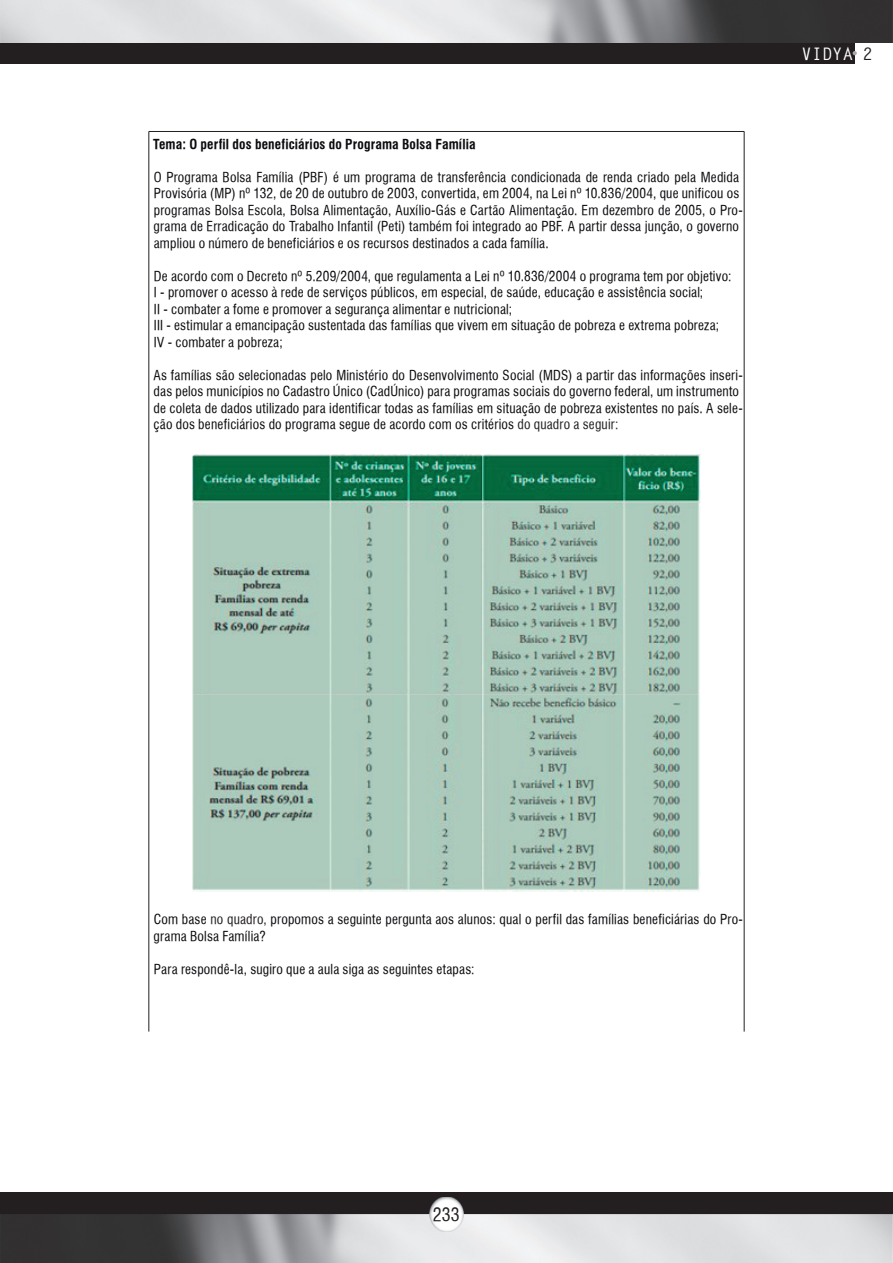
<style>
.page{position:relative;width:893px;height:1263px;background:#fff}
.page>*{position:absolute;margin:0;border:0;box-sizing:border-box;transform-origin:0 0}
.t1{font:18px "Halvett Condensed";color:#231f20}
.t2{font:700 17.25px "Letter Gothic Std";color:#fff}
.t3{font:13.5px/16.5px "Halvett Condensed";letter-spacing:.015em;color:#0b090d}
.t4{font:700 condensed 13.5px "Halvett";letter-spacing:.01em;color:#0b090d}
.s1{color:#231f20}
</style>
<div class="page">
<div style="left:0;top:0;width:855px;height:64px;background:#231f20"></div>
<img style="left:0;top:0;width:893px;height:43px">
<svg style="left:853px;top:51px;width:4px;height:4px"></svg>
<div style="left:0;top:1193px;width:893px;height:70px;background:#231f20"></div>
<img style="left:0;top:1214px;width:893px;height:49px">
<img style="left:429px;top:1197px;width:34px;height:34px">
<hr style="left:149px;top:131px;width:595px;height:1px;background:#231f20">
<hr style="left:149px;top:132px;width:1px;height:899px;background:#231f20">
<hr style="left:744px;top:132px;width:1px;height:899px;background:#231f20">
<img style="left:193px;top:455px;width:507px;height:436px">
<p class="t4" style="left:153px;top:136px;width:324px">Tema: O perfil dos beneficiários do Programa Bolsa Família</p>
<p class="t3" style="left:154px;top:169px;width:591px">O Programa Bolsa Família (PBF) é um programa de transferência condicionada de renda criado pela Medida Provisória (MP) nº 132, de 20 de outubro de 2003, convertida, em 2004, na Lei nº 10.836/2004, que unificou os programas Bolsa Escola, Bolsa Alimentação, Auxílio-Gás e Cartão Alimentação. Em dezembro de 2005, o Pro&shy;grama de Erradicação do Trabalho Infantil (Peti) também foi integrado ao PBF. A partir dessa junção, o governo ampliou o número de beneficiários e os recursos destinados a cada família.</p>
<p class="t3" style="left:154px;top:268px;width:579px">De acordo com o Decreto nº 5.209/2004, que regulamenta a Lei nº 10.836/2004 o programa tem por objetivo:<br>I - promover o acesso à rede de serviços públicos, em especial, de saúde, educação e assistência social;<br>II - combater a fome e promover a segurança alimentar e nutricional;<br>III - estimular a emancipação sustentada das famílias que vivem em situação de pobreza e extrema pobreza; IV - combater a pobreza;</p>
<p class="t3" style="left:153px;top:367px;width:591px">As famílias são selecionadas pelo Ministério do Desenvolvimento Social (MDS) a partir das informações inseri&shy;das pelos municípios no Cadastro Único (CadÚnico) para programas sociais do governo federal, um instrumento de coleta de dados utilizado para identificar todas as famílias em situação de pobreza existentes no país. A sele&shy;ção dos beneficiários do programa segue de acordo com os critérios <span class="s1">do quadro a seguir:</span></p>
<p class="t2" style="left:801px;top:43px;width:73px">VIDYA <span class="s1">2</span></p>
<p class="t3" style="left:154px;top:911px;width:591px">Com base <span class="s1">no quadro,</span> propomos a seguinte pergunta aos alunos: qual o perfil das famílias beneficiárias do Pro&shy;grama Bolsa Família?</p>
<p class="t3" style="left:154px;top:961px;width:322px">Para respondê-la, sugiro que a aula siga as seguintes etapas:</p>
<h1 class="t1" style="left:433px;top:1204px;width:28px">233</h1>
</div>
